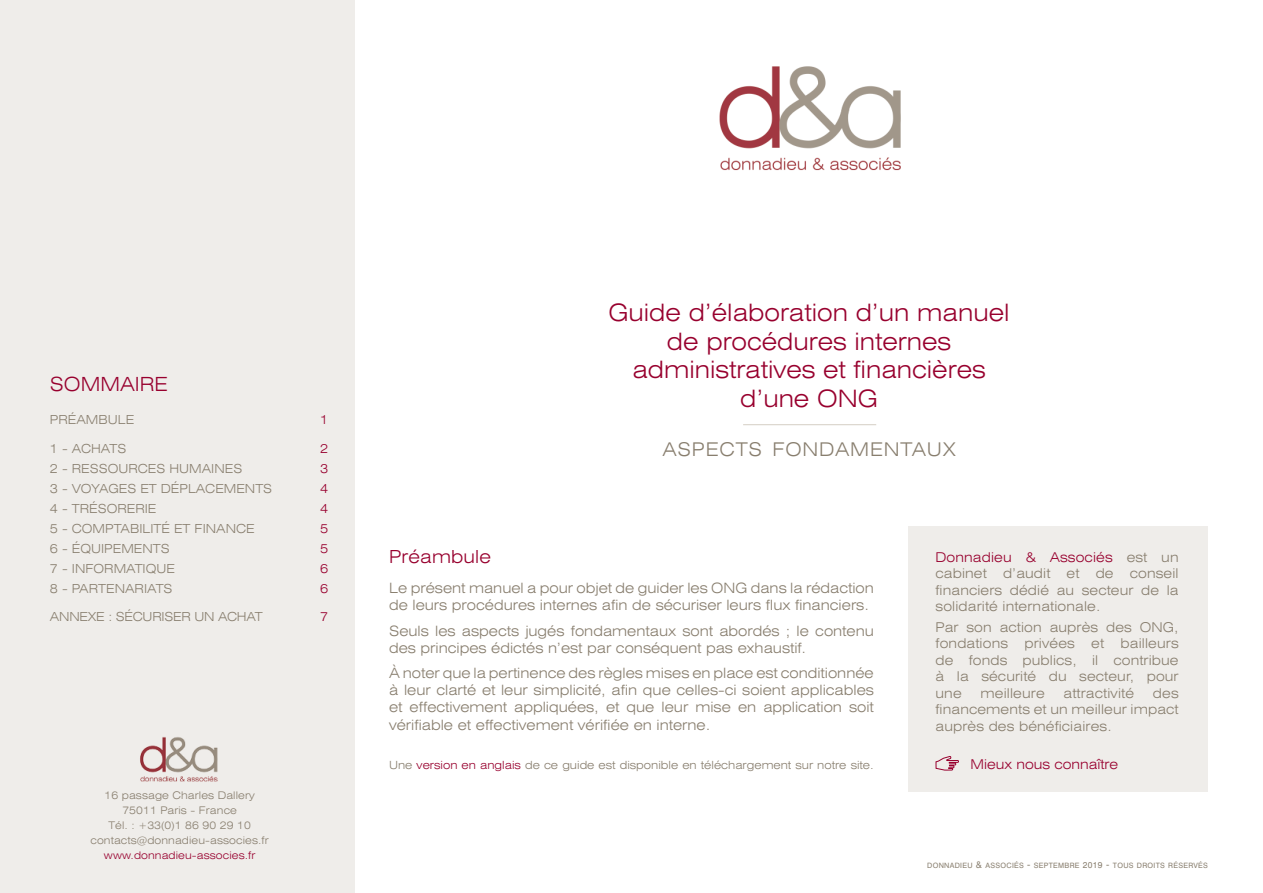
<style>
.page{position:relative;width:1263px;height:893px;background:#fff}
.page>*{position:absolute;margin:0;border:0;box-sizing:border-box;transform-origin:0 0}
.t1{font:300 expanded 24px/28.5px "Swiss 721 BT";color:#98002e;text-align:center}
.t2{font:300 expanded 19.5px "Swiss 721 BT";color:#98002e}
.t3{font:300 expanded 18.9px "Swiss 721 BT";letter-spacing:.045em;color:#887e6e}
.t4{font:300 expanded 18px "Swiss 721 BT";letter-spacing:.01em;color:#98002e}
.t5{font:300 expanded 14.25px/17.1px "Swiss 721 BT";color:#887e6e}
.Style_de_paragraphe{font:300 expanded 13.5px/16.5px "Swiss 721 BT";letter-spacing:.01em;color:#887e6e;text-align:justify}
.Style_de_paragraphe-2{font:300 expanded 13.5px "Swiss 721 BT";color:#98002e}
.t6{font:300 expanded 12.45px "Swiss 721 BT";color:#887e6e}
.t7{font:300 expanded 12.45px "Swiss 721 BT";letter-spacing:-.02em;color:#887e6e}
.t8{font:300 expanded 12.45px "Swiss 721 BT";color:#98002e}
.t9{font:300 expanded 11.25px "Swiss 721 BT";color:#887e6e}
.t10{font:300 expanded 10.5px "Swiss 721 BT";letter-spacing:.01em;color:#887e6e}
.t11{font:300 expanded 10.5px "Swiss 721 BT";letter-spacing:.01em;color:#98002e}
.t12{font:7.35px "Swiss 721 BT";letter-spacing:.035em;color:#887e6e}
.s1{color:#98002e}
.s2{font-size:9px}
.s3{font-size:10.5px}
.s4{font-size:8.55px}
</style>
<div class="page">
<hr style="left:743px;top:424px;width:133px;height:1px;background:#d9d3ca">
<div style="left:0;top:0;width:355px;height:893px;background:#efedea"></div>
<img style="left:719px;top:66px;width:182px;height:105px">
<img style="left:140px;top:737px;width:78px;height:44px">
<div style="left:908px;top:526px;width:300px;height:266px;background:#efedea"></div>
<svg style="left:935px;top:756px;width:24px;height:15px"></svg>
<p class="t2" style="left:50px;top:373px;width:119px">SOMMAIRE</p>
<p class="t6" style="left:50px;top:412px;width:86px">PRÉAMBULE</p>
<p class="t8" style="left:320px;top:412px;width:10px">1</p>
<p class="t6" style="left:50px;top:441px;width:78px">1 - ACHATS</p>
<p class="t8" style="left:320px;top:441px;width:10px">2</p>
<p class="t6" style="left:50px;top:461px;width:194px">2 - RESSOURCES HUMAINES</p>
<p class="t8" style="left:320px;top:461px;width:10px">3</p>
<p class="t6" style="left:50px;top:481px;width:224px">3 - VOYAGES ET DÉPLACEMENTS</p>
<p class="t8" style="left:320px;top:481px;width:10px">4</p>
<p class="t6" style="left:50px;top:501px;width:108px">4 - TRÉSORERIE</p>
<p class="t8" style="left:320px;top:501px;width:10px">4</p>
<p class="t6" style="left:50px;top:521px;width:206px">5 - COMPTABILITÉ ET FINANCE</p>
<p class="t8" style="left:320px;top:521px;width:10px">5</p>
<p class="t6" style="left:50px;top:541px;width:121px">6 - ÉQUIPEMENTS</p>
<p class="t8" style="left:320px;top:541px;width:10px">5</p>
<p class="t6" style="left:50px;top:561px;width:127px">7 - INFORMATIQUE</p>
<p class="t8" style="left:320px;top:561px;width:10px">6</p>
<p class="t6" style="left:50px;top:581px;width:124px">8 - PARTENARIATS</p>
<p class="t8" style="left:320px;top:581px;width:10px">6</p>
<p class="t7" style="left:50px;top:609px;width:214px">ANNEXE : SÉCURISER UN ACHAT</p>
<p class="t8" style="left:320px;top:609px;width:10px">7</p>
<p class="t10" style="left:105px;top:788px;width:152px">16 passage Charles Dallery</p>
<p class="t10" style="left:122px;top:803px;width:116px">75011 Paris - France</p>
<p class="t10" style="left:108px;top:818px;width:144px">Tél. : +33(0)1 86 90 29 10</p>
<p class="t10" style="left:91px;top:833px;width:180px">contacts@donnadieu-associes.fr</p>
<p class="t11" style="left:104px;top:848px;width:153px">www.donnadieu-associes.fr</p>
<p class="t1" style="left:609px;top:298px;width:402px">Guide d’élaboration d’un manuel de procédures internes administratives et financières</p>
<p class="t1" style="left:740px;top:384px;width:139px">d’une ONG</p>
<p class="t3" style="left:662px;top:438px;width:295px">ASPECTS FONDAMENTAUX</p>
<p class="t4" style="left:389px;top:546px;width:104px">Préambule</p>
<p class="t5" style="left:389px;top:579px;width:486px">Le présent manuel a pour objet de guider les ONG dans la rédaction de leurs procédures internes afin de sécuriser leurs flux financiers.</p>
<p class="t5" style="left:389px;top:622px;width:486px">Seuls les aspects jugés fondamentaux sont abordés ; le contenu des principes édictés n’est par conséquent pas exhaustif.</p>
<p class="t5" style="left:389px;top:665px;width:486px;text-align:justify">À noter que la pertinence des règles mises en place est conditionnée à leur clarté et leur simplicité, afin que celles-ci soient applicables et effectivement appliquées, et que leur mise en application soit vérifiable et effectivement vérifiée en interne.</p>
<p class="t9" style="left:389px;top:758px;width:486px">Une <span class="s1">version en anglais</span> de ce guide est disponible en téléchargement sur notre site.</p>
<p class="Style_de_paragraphe" style="left:935px;top:548px;width:245px"><span class="s1">Donnadieu &amp; Associés</span> est un cabinet d’audit et de conseil financiers dédié au secteur de la solidarité internationale.</p>
<p class="Style_de_paragraphe" style="left:935px;top:619px;width:245px">Par son action auprès des ONG, fondations privées et bailleurs de fonds publics, il contribue à la sécurité du secteur, pour une</p>
<p class="Style_de_paragraphe" style="left:980px;top:685px;width:66px">meilleure</p>
<p class="Style_de_paragraphe" style="left:1063px;top:685px;width:72px">attractivité</p>
<p class="Style_de_paragraphe" style="left:935px;top:685px;width:245px;text-indent:217px">des financements et un meilleur impact auprès des bénéficiaires.</p>
<p class="Style_de_paragraphe-2" style="left:970px;top:756px;width:149px">Mieux nous connaître</p>
<p class="t12" style="left:927px;top:861px;width:282px">DONNADIEU <span class="s2">&amp;</span> ASSOCIÉS <span class="s3">-</span> SEPTEMBRE <span class="s4">2019</span> <span class="s3">-</span> TOUS DROITS RÉSERVÉS</p>
</div>
